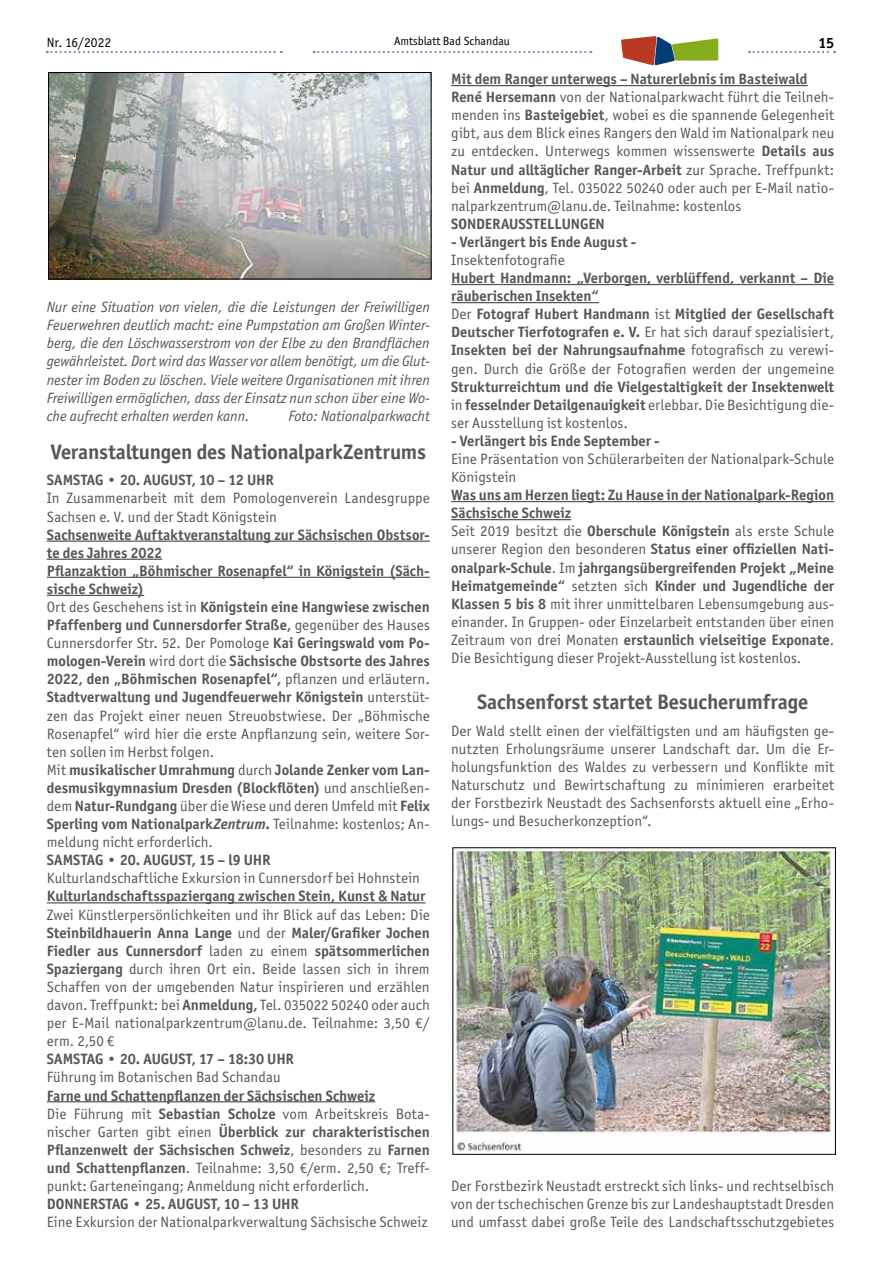
<style>
.page{position:relative;width:881px;height:1263px;background:#fff}
.page>*{position:absolute;margin:0;border:0;box-sizing:border-box;transform-origin:0 0}
.t1{font:700 21px "Officina San ITC";letter-spacing:-.01em;color:#575756}
.t2{font:700 15px/18.1px "Officina San ITC";color:#575756}
.t3{font:15px/18.1px "Officina San ITC";letter-spacing:.005em;color:#575756}
.t4{font:italic 15px/18.1px "Officina San ITC";color:#575756;text-align:justify}
.t5{font:700 15px "Officina San ITC";color:#000}
.t6{font:13.5px "Officina San ITC";color:#000}
.t7{font:12px "Officina San ITC";color:#000}
.s1{font-weight:700}
.s2{font-weight:400}
.s3{font-style:italic}
</style>
<div class="page">
<svg style="left:313px;top:51px;width:278px;height:2px"></svg>
<svg style="left:47px;top:51px;width:235px;height:2px"></svg>
<svg style="left:748px;top:51px;width:86px;height:2px"></svg>
<svg style="left:621px;top:36px;width:97px;height:29px"></svg>
<hr style="left:451px;top:85px;width:356px;height:1px;background:#575756">
<hr style="left:451px;top:284px;width:382px;height:1px;background:#575756">
<hr style="left:451px;top:302px;width:147px;height:1px;background:#575756">
<hr style="left:451px;top:501px;width:382px;height:1px;background:#575756">
<hr style="left:451px;top:519px;width:120px;height:1px;background:#575756">
<img style="left:454px;top:849px;width:379px;height:303px">
<hr style="left:47px;top:540px;width:382px;height:2px;background:#575756">
<hr style="left:47px;top:559px;width:115px;height:1px;background:#575756">
<hr style="left:47px;top:577px;width:382px;height:1px;background:#575756">
<hr style="left:47px;top:595px;width:97px;height:1px;background:#575756">
<hr style="left:47px;top:902px;width:378px;height:1px;background:#575756">
<hr style="left:47px;top:1101px;width:328px;height:1px;background:#575756">
<img style="left:50px;top:74px;width:379px;height:203px">
<div style="left:48px;top:72px;width:383px;height:207px;border:1px solid #000"></div>
<p class="t6" style="left:47px;top:34px;width:66px">Nr. 16/2022</p>
<p class="t7" style="left:394px;top:34px;width:117px">Amtsblatt Bad Schandau</p>
<p class="t5" style="left:818px;top:34px;width:17px">15</p>
<p class="t3" style="left:451px;top:70px;width:384px"><span class="s1">Mit dem Ranger unterwegs – Naturerlebnis im Basteiwald René Hersemann</span> von der Nationalparkwacht führt die Teilneh&shy;menden ins <span class="s1">Basteigebiet</span>, wobei es die spannende Gelegenheit gibt, aus dem Blick eines Rangers den Wald im Nationalpark neu zu entdecken. Unterwegs kommen wissenswerte <span class="s1">Details aus Natur und alltäglicher Ranger-Arbeit</span> zur Sprache. Treffpunkt: bei <span class="s1">Anmeldung</span>, Tel. 035022 50240 oder auch per E-Mail natio&shy;nalparkzentrum@lanu.de. Teilnahme: kostenlos</p>
<p class="t2" style="left:451px;top:214px;width:155px">SONDERAUSSTELLUNGEN</p>
<p class="t2" style="left:451px;top:233px;width:187px">- Verlängert bis Ende August -</p>
<p class="t3" style="left:451px;top:251px;width:115px">Insektenfotografie</p>
<p class="t2" style="left:451px;top:269px;width:384px">Hubert Handmann: „Verborgen, verblüffend, verkannt – Die räuberischen Insekten“<br><span class="s2">Der</span> Fotograf Hubert Handmann <span class="s2">ist</span> Mitglied der Gesellschaft Deutscher Tierfotografen e. V. <span class="s2">Er hat sich darauf spezialisiert, </span>Insekten bei der Nahrungsaufnahme <span class="s2">fotografisch zu verewi&shy;gen. Durch die Größe der Fotografien werden der ungemeine</span></p>
<p class="t2" style="left:451px;top:377px;width:384px;text-align:justify">Strukturreichtum und die Vielgestaltigkeit der Insektenwelt <span class="s2">in</span> fesselnder Detailgenauigkeit <span class="s2">erlebbar. Die Besichtigung die&shy;ser Ausstellung ist kostenlos.</span></p>
<p class="t2" style="left:451px;top:432px;width:210px">- Verlängert bis Ende September -</p>
<p class="t3" style="left:451px;top:450px;width:384px">Eine Präsentation von Schülerarbeiten der Nationalpark-Schule<br>Königstein</p>
<p class="t2" style="left:451px;top:486px;width:384px">Was uns am Herzen liegt: Zu Hause in der Nationalpark-Region Sächsische Schweiz<br><span class="s2">Seit 2019 besitzt die</span> Oberschule Königstein <span class="s2">als erste Schule unserer Region den besonderen</span> Status einer offiziellen Nati&shy;onalpark-Schule<span class="s2">. Im</span> jahrgangsübergreifenden Projekt „Meine Heimatgemeinde“ <span class="s2">setzten sich</span> Kinder und Jugendliche der Klassen 5 bis 8 <span class="s2">mit ihrer unmittelbaren Lebensumgebung aus&shy;einander. In Gruppen- oder Einzelarbeit entstanden über einen Zeitraum von drei Monaten</span> erstaunlich vielseitige Exponate<span class="s2">.<br>Die Besichtigung dieser Projekt-Ausstellung ist kostenlos.</span></p>
<h1 class="t1" style="left:477px;top:689px;width:332px">Sachsenforst startet Besucherumfrage</h1>
<p class="t3" style="left:451px;top:722px;width:384px;text-align:justify">Der Wald stellt einen der vielfältigsten und am häufigsten ge&shy;nutzten Erholungsräume unserer Landschaft dar. Um die Er&shy;holungsfunktion des Waldes zu verbessern und Konflikte mit Naturschutz und Bewirtschaftung zu minimieren erarbeitet der Forstbezirk Neustadt des Sachsenforsts aktuell eine „Erho&shy;lungs- und Besucherkonzeption“.</p>
<p class="t4" style="left:47px;top:298px;width:384px">Nur eine Situation von vielen, die die Leistungen der Freiwilligen Feuerwehren deutlich macht: eine Pumpstation am Großen Winter&shy;berg, die den Löschwasserstrom von der Elbe zu den Brandflächen gewährleistet. Dort wird das Wasser vor allem benötigt, um die Glut&shy;nester im Boden zu löschen. Viele weitere Organisationen mit ihren Freiwilligen ermöglichen, dass der Einsatz nun schon über eine Wo&shy;che aufrecht erhalten werden kann.</p>
<p class="t4" style="left:288px;top:407px;width:143px">Foto: Nationalparkwacht</p>
<h1 class="t1" style="left:51px;top:439px;width:376px">Veranstaltungen des NationalparkZentrums</h1>
<p class="t2" style="left:47px;top:471px;width:228px">SAMSTAG • 20. AUGUST, 10 – 12 UHR</p>
<p class="t3" style="left:47px;top:489px;width:384px">In Zusammenarbeit mit dem Pomologenverein Landesgruppe<br>Sachsen e. V. und der Stadt Königstein</p>
<p class="t2" style="left:47px;top:525px;width:384px">Sachsenweite Auftaktveranstaltung zur Sächsischen Obstsor&shy;te des Jahres 2022<br>Pflanzaktion „Böhmischer Rosenapfel“ in Königstein (Säch&shy;sische Schweiz)<br><span class="s2">Ort des Geschehens ist in</span> Königstein eine Hangwiese zwischen Pfaffenberg und Cunnersdorfer Straße, <span class="s2">gegenüber des Hauses Cunnersdorfer Str. 52. Der Pomologe</span> Kai Geringswald vom Po&shy;mologen-Verein <span class="s2">wird dort die</span> Sächsische Obstsorte des Jahres 2022, den „Böhmischen Rosenapfel“, <span class="s2">pflanzen und erläutern.<br></span>Stadtverwaltung und Jugendfeuerwehr Königstein <span class="s2">unterstüt&shy;zen das Projekt einer neuen Streuobstwiese. Der „Böhmische Rosenapfel“ wird hier die erste Anpflanzung sein, weitere Sor&shy;ten sollen im Herbst folgen.<br>Mit</span> musikalischer Umrahmung <span class="s2">durch</span> Jolande Zenker vom Lan&shy;desmusikgymnasium Dresden (Blockflöten) <span class="s2">und anschließen&shy;dem</span> Natur-Rundgang <span class="s2">über die Wiese und deren Umfeld mit</span> Felix Sperling vom Nationalpark<span class="s3">Zentrum</span>. <span class="s2">Teilnahme: kostenlos; An&shy;meldung nicht erforderlich.</span></p>
<p class="t2" style="left:47px;top:851px;width:225px">SAMSTAG • 20. AUGUST, 15 – l9 UHR</p>
<p class="t3" style="left:47px;top:869px;width:374px">Kulturlandschaftliche Exkursion in Cunnersdorf bei Hohnstein</p>
<p class="t2" style="left:47px;top:887px;width:380px">Kulturlandschaftsspaziergang zwischen Stein, Kunst &amp; Natur</p>
<p class="t3" style="left:47px;top:905px;width:384px;text-align:justify">Zwei Künstlerpersönlichkeiten und ihr Blick auf das Leben: Die <span class="s1">Steinbildhauerin Anna Lange</span> und der <span class="s1">Maler/Grafiker Jochen Fiedler aus Cunnersdorf</span> laden zu einem <span class="s1">spätsommerlichen Spaziergang</span> durch ihren Ort ein. Beide lassen sich in ihrem Schaffen von der umgebenden Natur inspirieren und erzählen davon. Treffpunkt: bei <span class="s1">Anmeldung,</span> Tel. 035022 50240 oder auch per E-Mail nationalparkzentrum@lanu.de. Teilnahme: 3,50 €/ erm. 2,50 €</p>
<p class="t2" style="left:47px;top:1050px;width:248px">SAMSTAG • 20. AUGUST, 17 – 18:30 UHR</p>
<p class="t3" style="left:47px;top:1068px;width:235px">Führung im Botanischen Bad Schandau</p>
<p class="t2" style="left:47px;top:1086px;width:384px">Farne und Schattenpflanzen der Sächsischen Schweiz<br><span class="s2">Die Führung mit</span> Sebastian Scholze <span class="s2">vom Arbeitskreis Bota&shy;nischer Garten gibt einen</span> Überblick zur charakteristischen Pflanzenwelt der Sächsischen Schweiz<span class="s2">, besonders zu</span> Farnen und Schattenpflanzen<span class="s2">. Teilnahme: 3,50 €/erm. 2,50 €; Treff&shy;punkt: Garteneingang; Anmeldung nicht erforderlich.</span></p>
<p class="t2" style="left:47px;top:1195px;width:253px">DONNERSTAG • 25. AUGUST, 10 – 13 UHR</p>
<p class="t3" style="left:47px;top:1213px;width:382px">Eine Exkursion der Nationalparkverwaltung Sächsische Schweiz</p>
<p class="t3" style="left:451px;top:1176px;width:384px;text-align:justify">Der Forstbezirk Neustadt erstreckt sich links- und rechtselbisch von der tschechischen Grenze bis zur Landeshauptstadt Dresden und umfasst dabei große Teile des Landschaftsschutzgebietes</p>
</div>
